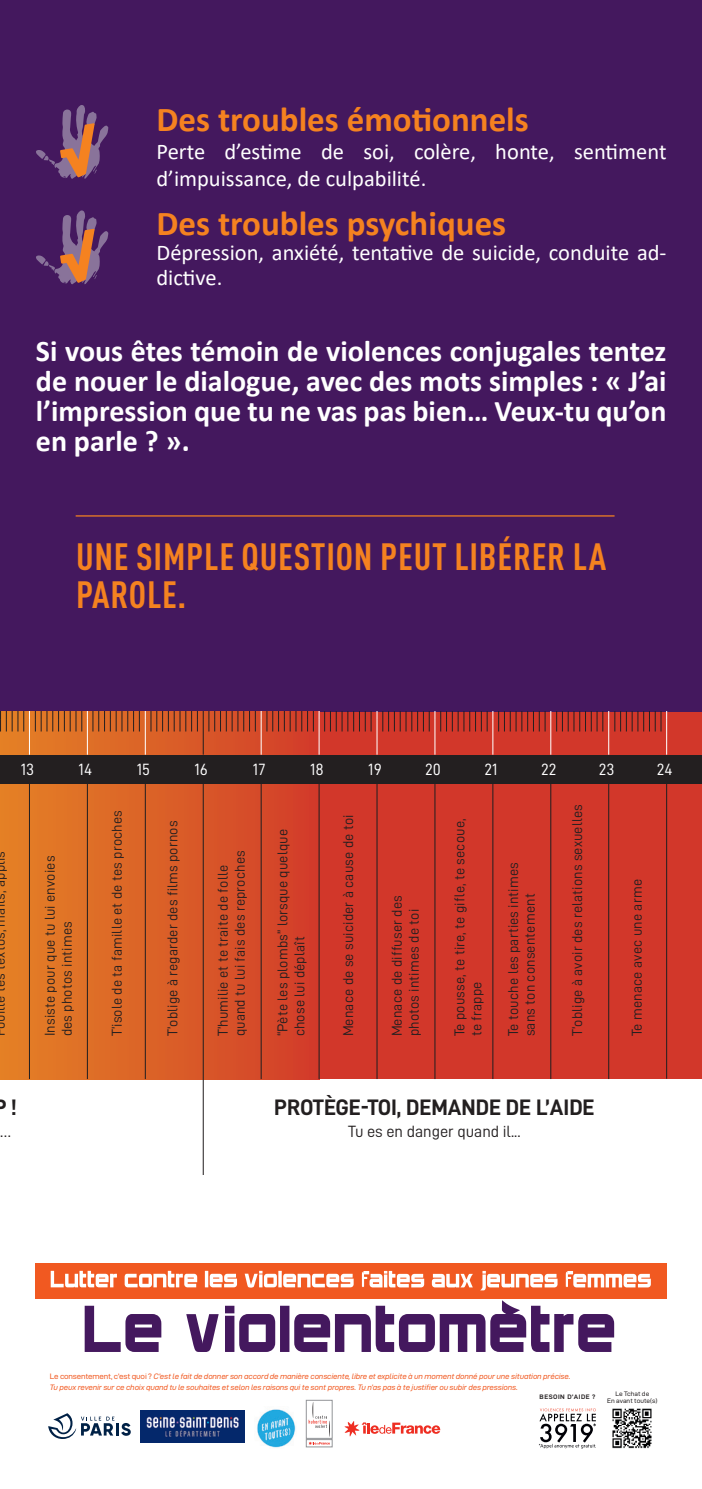
<style>
.page{position:relative;width:702px;height:1489px;background:#fff}
.page>*{position:absolute;margin:0;border:0;box-sizing:border-box;transform-origin:0 0}
.titre_copie{font:700 condensed 37.5px/37.5px "DIN Pro";letter-spacing:.02em;color:#f58220}
.Texte_courant{font:700 35px "Calibri";color:#f58220}
.Texte_courant-2{font:700 30px/30px "Calibri";color:#fff;text-align:justify}
.Texte_courant-3{font:22.5px/27.5px "Calibri";color:#fff}
.t1{font:22.5px "D DIN Bold";letter-spacing:-.01em;color:#231f20}
.t2{font:16.25px "D DIN";color:#fff}
.t3{font:16.25px "D DIN";color:#231f20}
.t4{font:14.25px/16.8px "D DIN";letter-spacing:.01em;color:#231f20}
.t5{font:8px/11.2px "D DIN Exp Italic";letter-spacing:-.02em;color:#f15921}
.t6{font:6.5px/7.8px "D DIN Exp";color:#231f20;text-align:center}
.t7{font:6.5px "D DIN Exp Bold";letter-spacing:.08em;color:#231f20}
.s1{font-family:"D DIN Exp"}
</style>
<div class="page">
<div style="left:0;top:0;width:702px;height:712px;background:#44185e"></div>
<div style="left:0;top:712px;width:319px;height:42px;background:linear-gradient(to right,#e48226,#d13d2b)"></div>
<div style="left:319px;top:712px;width:383px;height:42px;background:#d2372a"></div>
<svg style="left:0;top:783px;width:318px;height:295px;background:#d95e27"></svg>
<div style="left:319px;top:775px;width:383px;height:303px;background:#d2372a"></div>
<div style="left:0;top:754px;width:702px;height:29px;background:#231f20"></div>
<hr style="left:29px;top:720px;width:1px;height:34px;background:#fff">
<hr style="left:29px;top:774px;width:1px;height:304px;background:#231f20">
<hr style="left:87px;top:720px;width:1px;height:34px;background:#fff">
<hr style="left:145px;top:720px;width:1px;height:34px;background:#fff">
<hr style="left:87px;top:774px;width:1px;height:304px;background:#231f20">
<hr style="left:145px;top:780px;width:1px;height:298px;background:#231f20">
<hr style="left:434px;top:720px;width:1px;height:34px;background:#fff">
<hr style="left:434px;top:774px;width:1px;height:304px;background:#231f20">
<hr style="left:203px;top:720px;width:1px;height:34px;background:#231f20">
<hr style="left:492px;top:720px;width:1px;height:34px;background:#fff">
<hr style="left:492px;top:774px;width:1px;height:304px;background:#231f20">
<hr style="left:261px;top:720px;width:1px;height:34px;background:#fff">
<hr style="left:261px;top:774px;width:1px;height:304px;background:#231f20">
<hr style="left:550px;top:720px;width:1px;height:34px;background:#fff">
<hr style="left:550px;top:774px;width:1px;height:304px;background:#231f20">
<hr style="left:318px;top:720px;width:1px;height:34px;background:#fff">
<hr style="left:318px;top:774px;width:1px;height:304px;background:#231f20">
<hr style="left:608px;top:720px;width:1px;height:34px;background:#fff">
<hr style="left:666px;top:720px;width:1px;height:34px;background:#fff">
<hr style="left:608px;top:774px;width:1px;height:304px;background:#231f20">
<hr style="left:666px;top:774px;width:1px;height:304px;background:#231f20">
<hr style="left:376px;top:720px;width:1px;height:34px;background:#fff">
<hr style="left:376px;top:774px;width:1px;height:304px;background:#231f20">
<hr style="left:203px;top:780px;width:1px;height:394px;background:#231f20">
<svg style="left:0;top:712px;width:667px;height:19px"></svg>
<hr style="left:76px;top:515px;width:538px;height:1px;background:#f58220">
<div style="left:35px;top:1263px;width:631px;height:35px;background:#f15921"></div>
<svg style="left:51px;top:1270px;width:302px;height:17px"></svg>
<svg style="left:361px;top:1270px;width:289px;height:20px"></svg>
<img style="left:140px;top:1410px;width:104px;height:32px">
<svg style="left:48px;top:1413px;width:83px;height:26px"></svg>
<img style="left:257px;top:1409px;width:39px;height:38px">
<div style="left:306px;top:1399px;width:26px;height:39px;border:1px solid #939598"></div>
<svg style="left:308px;top:1402px;width:22px;height:42px"></svg>
<svg style="left:344px;top:1421px;width:96px;height:15px"></svg>
<img style="left:612px;top:1408px;width:40px;height:41px">
<svg style="left:539px;top:1408px;width:57px;height:41px"></svg>
<svg style="left:84px;top:1300px;width:531px;height:52px"></svg>
<svg style="left:36px;top:210px;width:72px;height:75px"></svg>
<svg style="left:36px;top:105px;width:72px;height:74px"></svg>
<p class="Texte_courant" style="left:156px;top:95px;width:374px">Des troubles émotionnels</p>
<p class="Texte_courant-3" style="left:156px;top:137px;width:511px">Perte d’estime de soi, colère, honte, sentiment d’impuissance, de culpabilité.</p>
<p class="Texte_courant" style="left:156px;top:199px;width:351px">Des troubles psychiques</p>
<p class="Texte_courant-3" style="left:156px;top:240px;width:511px;line-height:25px">Dépression, anxiété, tentative de suicide, conduite ad&shy;dictive.</p>
<p class="Texte_courant-2" style="left:36px;top:335px;width:632px">Si vous êtes témoin de violences conjugales tentez de nouer le dialogue, avec des mots simples : « J’ai l’impression que tu ne vas pas bien… Veux-tu qu’on en parle ? ».</p>
<p class="titre_copie" style="left:76px;top:535px;width:531px">UNE SIMPLE QUESTION PEUT LIBÉRER LA<br>PAROLE.</p>
<p class="t2" style="left:21px;top:760px;width:15px">13</p>
<p class="t2" style="left:79px;top:760px;width:15px">14</p>
<p class="t2" style="left:137px;top:760px;width:15px">15</p>
<p class="t2" style="left:194px;top:760px;width:15px">16</p>
<p class="t2" style="left:253px;top:760px;width:14px">17</p>
<p class="t2" style="left:310px;top:760px;width:15px">18</p>
<p class="t2" style="left:368px;top:760px;width:15px">19</p>
<p class="t2" style="left:425px;top:760px;width:17px">20</p>
<p class="t2" style="left:484px;top:760px;width:15px">21</p>
<p class="t2" style="left:541px;top:760px;width:17px">22</p>
<p class="t2" style="left:599px;top:760px;width:17px">23</p>
<p class="t2" style="left:656px;top:760px;width:17px">24</p>
<p class="t4" style="left:-9px;top:1029px;width:180px;rotate:-90deg">ou e es ex os, ma s, app s</p>
<p class="t4" style="left:41px;top:1036px;width:182px;rotate:-90deg">Insiste pour que tu lui envoies des photos intimes</p>
<h3 class="t1" style="left:-7px;top:1094px;width:25px">P !</h3>
<p class="t3" style="left:0;top:1122px;width:12px">…</p>
<p class="t4" style="left:108px;top:1036px;width:228px;rotate:-90deg">T’isole de ta famille et de tes proches</p>
<p class="t4" style="left:164px;top:1036px;width:217px;rotate:-90deg">T’oblige à regarder des films pornos</p>
<p class="t4" style="left:214px;top:1036px;width:188px;rotate:-90deg">T’humilie et te traite de folle quand tu lui fais des reproches</p>
<p class="t4" style="left:274px;top:1036px;width:209px;rotate:-90deg">“Pète les plombs” lorsque quelque chose lui déplaît</p>
<p class="t4" style="left:339px;top:1036px;width:223px;rotate:-90deg">Menace de se suicider à cause de toi</p>
<p class="t4" style="left:388px;top:1036px;width:143px;rotate:-90deg">Menace de diffuser des photos intimes de toi</p>
<p class="t4" style="left:451px;top:1036px;width:219px;rotate:-90deg">Te pousse, te tire, te gifle, te secoue, te frappe</p>
<p class="t4" style="left:504px;top:1036px;width:176px;rotate:-90deg">Te touche les parties intimes sans ton consentement</p>
<p class="t4" style="left:568px;top:1036px;width:234px;rotate:-90deg">T’oblige à avoir des relations sexuelles</p>
<h3 class="t1" style="left:274px;top:1094px;width:322px">PROTÈGE-TOI, DEMANDE DE L’AIDE</h3>
<p class="t3" style="left:348px;top:1122px;width:174px">Tu es en danger quand il...</p>
<p class="t4" style="left:628px;top:1036px;width:159px;rotate:-90deg">Te menace avec une arme</p>
<p class="t5" style="left:50px;top:1370px;width:522px"><span class="s1">Le consentement, c’est quoi ?</span> C’est le fait de donner son accord de manière consciente, libre et explicite à un moment donné pour une situation précise.<br>Tu peux revenir sur ce choix quand tu le souhaites et selon les raisons qui te sont propres. Tu n’as pas à te justifier ou subir des pressions.</p>
<p class="t7" style="left:539px;top:1392px;width:57px">BESOIN D’AIDE ?</p>
<p class="t6" style="left:607px;top:1389px;width:52px">Le Tchat de<br>En avant toute(s)</p>
</div>
